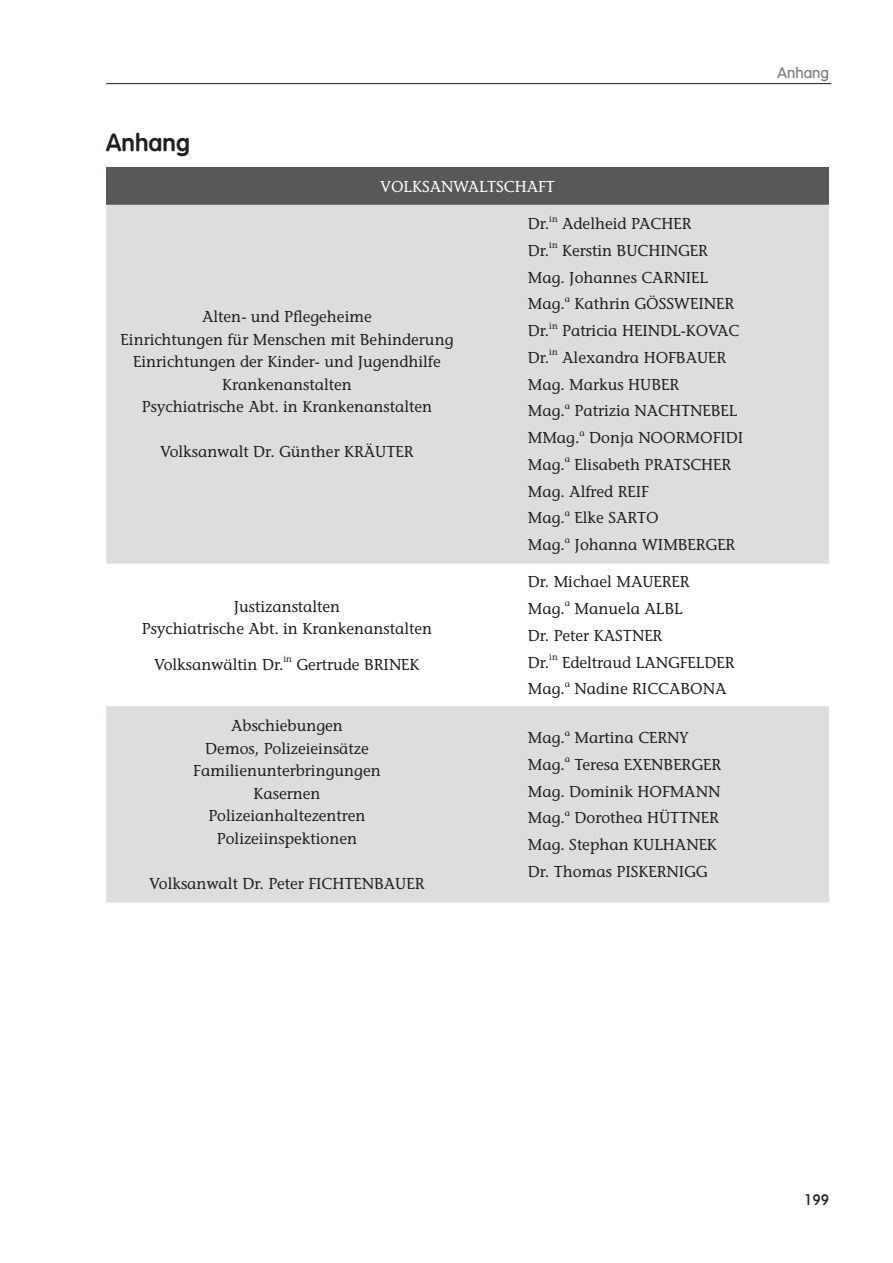
<style>
.page{position:relative;width:893px;height:1263px;background:#fff}
.page>*{position:absolute;margin:0;border:0;box-sizing:border-box;transform-origin:0 0}
.LandesberichtÜ1_ohne{font:600 24px "Volkswagen";color:#231f20}
.Fliesstext{font:500 15.75px "Stone Informal Std";color:#231f20}
.Fliesstext-2{font:500 15.75px "Stone Informal Std";color:#fff}
.Kopfzeilelinks{font:500 15px "Volkswagen";color:#808285}
.t1{font:500 15px "Volkswagen";color:#231f20}
.Fliesstext-3{font:500 9px "Stone Informal Std";color:#231f20}
</style>
<div class="page">
<hr style="left:106px;top:83px;width:725px;height:1px;background:#231f20">
<div style="left:106px;top:168px;width:723px;height:37px;background:#57585a"></div>
<svg style="left:106px;top:205px;width:723px;height:696px;fill:#dcdddf"></svg>
<hr style="left:106px;top:706px;width:362px;height:2px;background:#dcdddf">
<hr style="left:468px;top:706px;width:361px;height:2px;background:#dcdddf">
<hr style="left:106px;top:562px;width:362px;height:2px;background:#dcdddf">
<hr style="left:468px;top:562px;width:361px;height:2px;background:#dcdddf">
<hr style="left:106px;top:901px;width:362px;height:1px;background:#dcdddf">
<hr style="left:468px;top:901px;width:361px;height:1px;background:#dcdddf">
<p class="LandesberichtÜ1_ohne" style="left:106px;top:128px;width:85px">Anhang</p>
<p class="Fliesstext-2" style="left:380px;top:177px;width:176px">VOLKSANWALTSCHAFT</p>
<p class="Fliesstext" style="left:202px;top:307px;width:171px">Alten- und Pflegeheime</p>
<p class="Fliesstext" style="left:121px;top:330px;width:334px">Einrichtungen für Menschen mit Behinderung</p>
<p class="Fliesstext" style="left:133px;top:352px;width:309px">Einrichtungen der Kinder- und Jugendhilfe</p>
<p class="Fliesstext" style="left:222px;top:375px;width:131px">Krankenanstalten</p>
<p class="Fliesstext" style="left:142px;top:397px;width:292px">Psychiatrische Abt. in Krankenanstalten</p>
<p class="Fliesstext" style="left:160px;top:442px;width:255px">Volksanwalt Dr. Günther KRÄUTER</p>
<p class="Fliesstext" style="left:234px;top:597px;width:108px">Justizanstalten</p>
<p class="Fliesstext" style="left:142px;top:619px;width:292px">Psychiatrische Abt. in Krankenanstalten</p>
<p class="Fliesstext" style="left:154px;top:655px;width:131px">Volksanwältin Dr.</p>
<p class="Fliesstext-3" style="left:284px;top:654px;width:10px">in</p>
<p class="Fliesstext" style="left:296px;top:655px;width:125px">Gertrude BRINEK</p>
<p class="Fliesstext" style="left:231px;top:716px;width:113px">Abschiebungen</p>
<p class="Fliesstext" style="left:205px;top:739px;width:165px">Demos, Polizeieinsätze</p>
<p class="Fliesstext" style="left:193px;top:761px;width:189px">Familienunterbringungen</p>
<p class="Fliesstext" style="left:253px;top:784px;width:69px">Kasernen</p>
<p class="Fliesstext" style="left:208px;top:806px;width:159px">Polizeianhaltezentren</p>
<p class="Fliesstext" style="left:217px;top:829px;width:142px">Polizeiinspektionen</p>
<p class="Fliesstext" style="left:150px;top:874px;width:276px">Volksanwalt Dr. Peter FICHTENBAUER</p>
<p class="Fliesstext" style="left:528px;top:214px;width:23px">Dr.</p>
<p class="Fliesstext-3" style="left:549px;top:213px;width:10px">in</p>
<p class="Fliesstext" style="left:562px;top:214px;width:131px">Adelheid PACHER</p>
<p class="Fliesstext" style="left:528px;top:241px;width:23px">Dr.</p>
<p class="Fliesstext-3" style="left:549px;top:240px;width:10px">in</p>
<p class="Fliesstext" style="left:562px;top:241px;width:147px">Kerstin BUCHINGER</p>
<p class="Fliesstext" style="left:528px;top:268px;width:182px">Mag. Johannes CARNIEL</p>
<p class="Fliesstext" style="left:528px;top:294px;width:39px">Mag.</p>
<p class="Fliesstext-3" style="left:565px;top:293px;width:7px">a</p>
<p class="Fliesstext" style="left:575px;top:294px;width:161px">Kathrin GÖSSWEINER</p>
<p class="Fliesstext" style="left:528px;top:321px;width:23px">Dr.</p>
<p class="Fliesstext-3" style="left:549px;top:320px;width:10px">in</p>
<p class="Fliesstext" style="left:562px;top:321px;width:179px">Patricia HEINDL-KOVAC</p>
<p class="Fliesstext" style="left:528px;top:348px;width:23px">Dr.</p>
<p class="Fliesstext-3" style="left:549px;top:347px;width:10px">in</p>
<p class="Fliesstext" style="left:562px;top:348px;width:166px">Alexandra HOFBAUER</p>
<p class="Fliesstext" style="left:528px;top:375px;width:153px">Mag. Markus HUBER</p>
<p class="Fliesstext" style="left:528px;top:401px;width:39px">Mag.</p>
<p class="Fliesstext-3" style="left:565px;top:400px;width:7px">a</p>
<p class="Fliesstext" style="left:575px;top:401px;width:164px">Patrizia NACHTNEBEL</p>
<p class="Fliesstext" style="left:528px;top:428px;width:53px">MMag.</p>
<p class="Fliesstext-3" style="left:579px;top:427px;width:7px">a</p>
<p class="Fliesstext" style="left:589px;top:428px;width:156px">Donja NOORMOFIDI</p>
<p class="Fliesstext" style="left:528px;top:455px;width:39px">Mag.</p>
<p class="Fliesstext-3" style="left:565px;top:454px;width:7px">a</p>
<p class="Fliesstext" style="left:575px;top:455px;width:158px">Elisabeth PRATSCHER</p>
<p class="Fliesstext" style="left:528px;top:482px;width:123px">Mag. Alfred REIF</p>
<p class="Fliesstext" style="left:528px;top:509px;width:39px">Mag.</p>
<p class="Fliesstext-3" style="left:565px;top:507px;width:7px">a</p>
<p class="Fliesstext" style="left:575px;top:509px;width:86px">Elke SARTO</p>
<p class="Fliesstext" style="left:528px;top:535px;width:39px">Mag.</p>
<p class="Fliesstext-3" style="left:565px;top:534px;width:7px">a</p>
<p class="Fliesstext" style="left:575px;top:535px;width:162px">Johanna WIMBERGER</p>
<p class="Fliesstext" style="left:528px;top:572px;width:163px">Dr. Michael MAUERER</p>
<p class="Fliesstext" style="left:528px;top:599px;width:39px">Mag.</p>
<p class="Fliesstext-3" style="left:565px;top:598px;width:7px">a</p>
<p class="Fliesstext" style="left:575px;top:599px;width:110px">Manuela ALBL</p>
<p class="Fliesstext" style="left:528px;top:626px;width:136px">Dr. Peter KASTNER</p>
<p class="Fliesstext" style="left:528px;top:653px;width:23px">Dr.</p>
<p class="Fliesstext-3" style="left:549px;top:651px;width:10px">in</p>
<p class="Fliesstext" style="left:562px;top:653px;width:174px">Edeltraud LANGFELDER</p>
<p class="Fliesstext" style="left:528px;top:679px;width:39px">Mag.</p>
<p class="Fliesstext-3" style="left:565px;top:678px;width:7px">a</p>
<p class="Fliesstext" style="left:575px;top:679px;width:153px">Nadine RICCABONA</p>
<p class="Fliesstext" style="left:528px;top:728px;width:39px">Mag.</p>
<p class="Fliesstext-3" style="left:565px;top:727px;width:7px">a</p>
<p class="Fliesstext" style="left:575px;top:728px;width:116px">Martina CERNY</p>
<p class="Fliesstext" style="left:528px;top:755px;width:39px">Mag.</p>
<p class="Fliesstext-3" style="left:565px;top:754px;width:7px">a</p>
<p class="Fliesstext" style="left:575px;top:755px;width:148px">Teresa EXENBERGER</p>
<p class="Fliesstext" style="left:528px;top:782px;width:194px">Mag. Dominik HOFMANN</p>
<p class="Fliesstext" style="left:528px;top:809px;width:39px">Mag.</p>
<p class="Fliesstext-3" style="left:565px;top:807px;width:7px">a</p>
<p class="Fliesstext" style="left:575px;top:809px;width:146px">Dorothea HÜTTNER</p>
<p class="Fliesstext" style="left:528px;top:835px;width:191px">Mag. Stephan KULHANEK</p>
<p class="Fliesstext" style="left:528px;top:862px;width:181px">Dr. Thomas PISKERNIGG</p>
<p class="Kopfzeilelinks" style="left:778px;top:64px;width:53px">Anhang</p>
<p class="t1" style="left:804px;top:1191px;width:27px">199</p>
</div>
